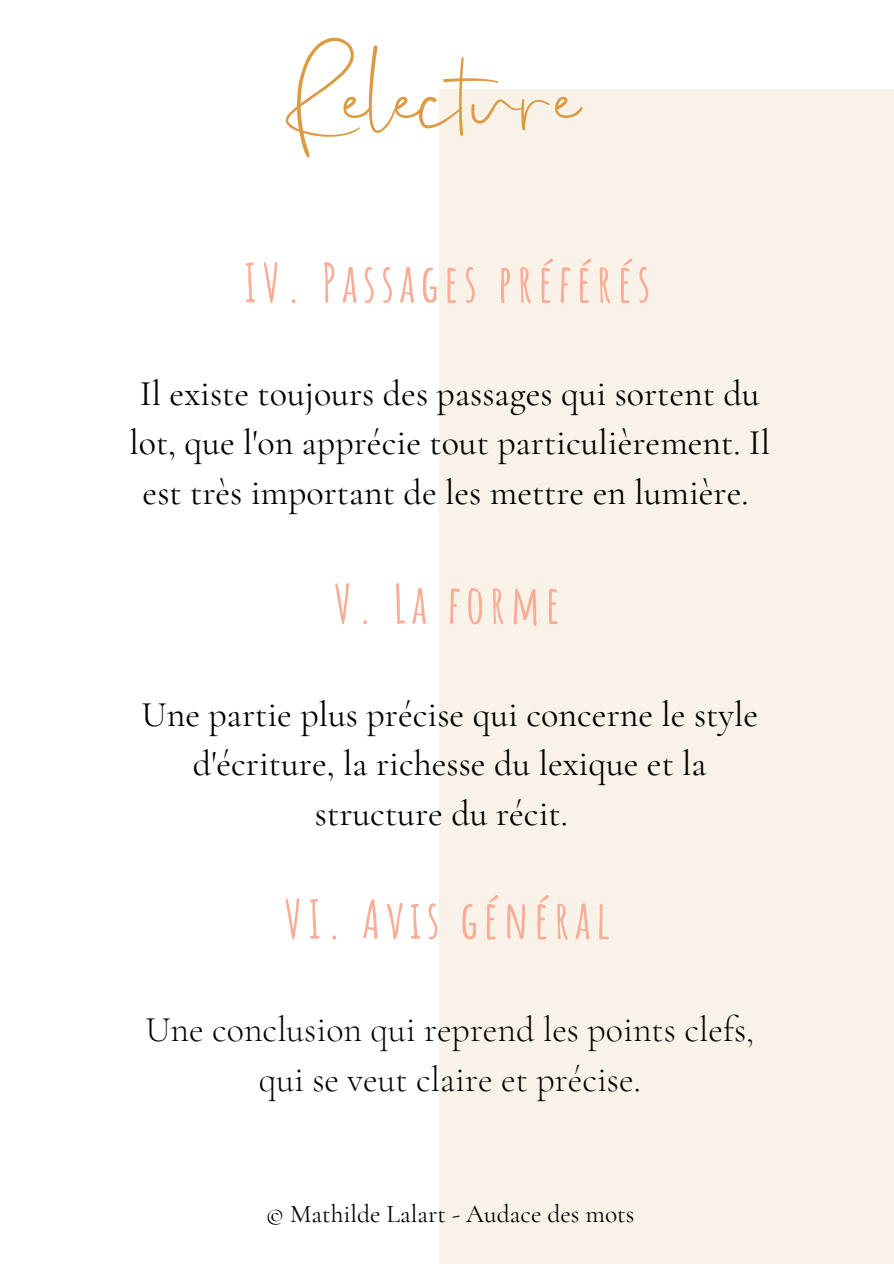
<style>
.page{position:relative;width:894px;height:1264px;background:#fff}
.page>*{position:absolute;margin:0;border:0;box-sizing:border-box;transform-origin:0 0}
.t1{font:700 156.15px "Real Kindly";color:#dc9a43}
.t2{font:700 52.5px "Amatic SC";letter-spacing:.1em;color:#faad96}
.t3{font:36px/49.5px "Cormorant Garamond";color:#000;text-align:center}
.t4{font:300 36px/49.5px "Cormorant Garamond";color:#000;text-align:center}
.t5{font:25.5px "Cormorant Garamond";color:#000}
</style>
<div class="page">
<div style="left:439px;top:89px;width:454px;height:1174px;background:#f9f2e8"></div>
<p class="t1" style="left:286px;top:0;width:296px">Relecture</p>
<p class="t2" style="left:244px;top:249px;width:408px">IV. Passages préférés</p>
<p class="t3" style="left:129px;top:368px;width:642px">Il existe toujours des passages qui sortent du lot, que l'on apprécie tout particulièrement. Il est très important de les mettre en lumière.</p>
<p class="t2" style="left:334px;top:570px;width:227px">V. La forme</p>
<p class="t3" style="left:141px;top:689px;width:618px">Une partie plus précise qui concerne le style d'écriture, la richesse du lexique et la structure du récit.</p>
<p class="t2" style="left:284px;top:885px;width:327px">VI. Avis général</p>
<p class="t4" style="left:145px;top:1005px;width:610px">Une conclusion qui reprend les points clefs, qui se veut claire et précise.</p>
<p class="t5" style="left:266px;top:1198px;width:370px">© Mathilde Lalart - Audace des mots</p>
</div>
